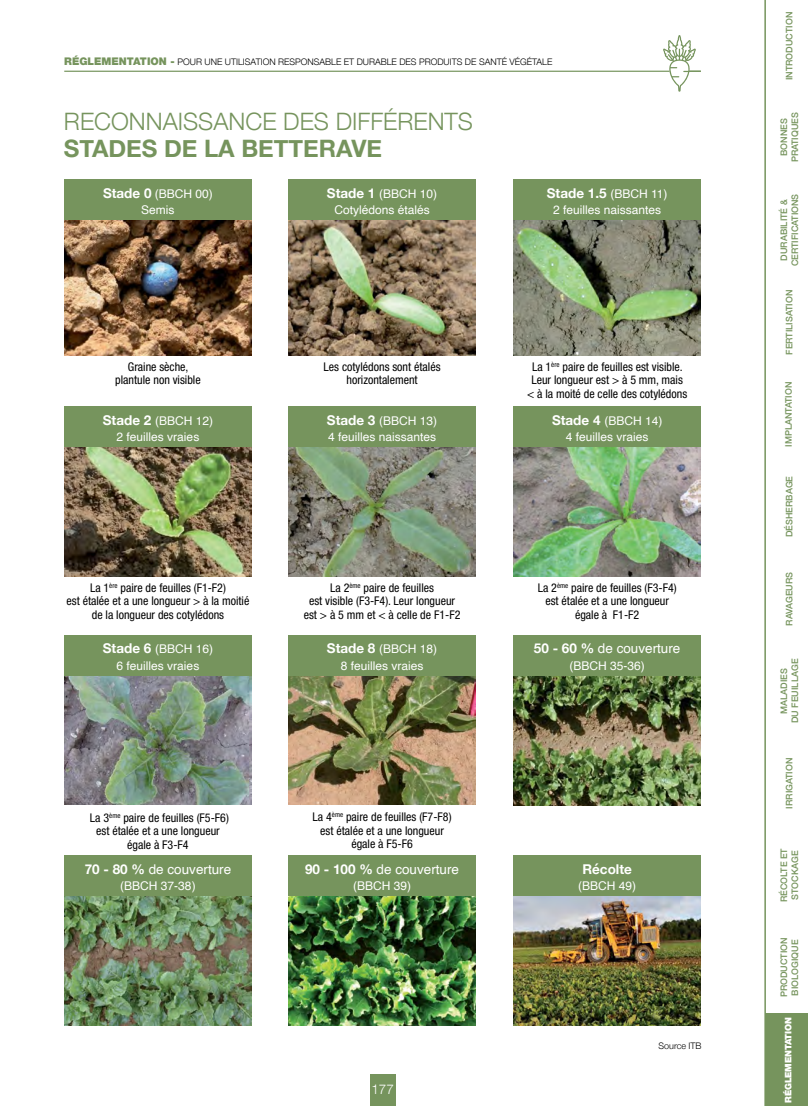
<style>
.page{position:relative;width:808px;height:1106px;background:#fff}
.page>*{position:absolute;margin:0;border:0;box-sizing:border-box;transform-origin:0 0}
.t1{font:300 24px "Helvetica Neue";color:#76945d}
.t2{font:700 24px "Helvetica Neue";color:#76945d}
.t3{font:13.5px "Helvetica";color:#fff}
.t4{font:700 13.5px "Helvetica Neue";color:#fff}
.t5{font:300 13.5px "Helvetica Neue";color:#fff}
.t6{font:condensed 12px/13.5px "Helvetica Neue";color:#000;text-align:center}
.t7{font:12px/16.5px "Helvetica";color:#fff;text-align:center}
.t8{font:500 9px/10.8px "Helvetica Neue";color:#76945d;text-align:center}
.t9{font:300 9px "Helvetica Neue";color:#000}
.t10{font:900 9px "Helvetica Neue";letter-spacing:-.02em;color:#fff}
.s1{font-weight:900;font-size:10.5px;color:#76945d}
.s2{font-family:"Helvetica Neue";font-weight:700;font-size:13.5px}
.s3{font-family:"Helvetica";font-weight:400;font-size:12px}
.s4{font-family:"Helvetica Neue";font-weight:700}
</style>
<div class="page">
<hr style="left:64px;top:71px;width:605px;height:1px;background:#76945d">
<svg style="left:663px;top:35px;width:38px;height:57px"></svg>
<div style="left:370px;top:1074px;width:25px;height:32px;background:#76945d"></div>
<div style="left:765px;top:1013px;width:43px;height:93px;background:#76945d"></div>
<hr style="left:764px;top:0;width:2px;height:1106px;background:#76945d">
<img style="left:64px;top:220px;width:188px;height:135px">
<img style="left:289px;top:220px;width:187px;height:135px">
<img style="left:514px;top:220px;width:186px;height:135px">
<img style="left:65px;top:446px;width:186px;height:130px">
<img style="left:289px;top:446px;width:186px;height:130px">
<img style="left:65px;top:675px;width:186px;height:130px">
<img style="left:514px;top:446px;width:186px;height:130px">
<img style="left:288px;top:635px;width:188px;height:170px">
<img style="left:514px;top:675px;width:187px;height:130px">
<img style="left:65px;top:895px;width:186px;height:130px">
<img style="left:289px;top:895px;width:187px;height:130px">
<img style="left:514px;top:895px;width:187px;height:130px">
<div style="left:64px;top:179px;width:188px;height:41px;background:#76945d"></div>
<div style="left:64px;top:406px;width:188px;height:40px;background:#76945d"></div>
<div style="left:64px;top:635px;width:188px;height:40px;background:#76945d"></div>
<div style="left:64px;top:855px;width:188px;height:40px;background:#76945d"></div>
<div style="left:289px;top:179px;width:187px;height:41px;background:#76945d"></div>
<div style="left:289px;top:406px;width:187px;height:40px;background:#76945d"></div>
<div style="left:289px;top:635px;width:187px;height:40px;background:#76945d"></div>
<div style="left:289px;top:855px;width:187px;height:40px;background:#76945d"></div>
<div style="left:514px;top:179px;width:187px;height:41px;background:#76945d"></div>
<div style="left:514px;top:406px;width:187px;height:40px;background:#76945d"></div>
<div style="left:514px;top:635px;width:187px;height:40px;background:#76945d"></div>
<div style="left:514px;top:855px;width:187px;height:40px;background:#76945d"></div>
<p class="t9" style="left:64px;top:54px;width:490px"><span class="s1">RÉGLEMENTATION -</span> POUR UNE UTILISATION RESPONSABLE ET DURABLE DES PRODUITS DE SANTÉ VÉGÉTALE</p>
<h1 class="t1" style="left:64px;top:102px;width:411px">RECONNAISSANCE DES DIFFÉRENTS</h1>
<h1 class="t2" style="left:64px;top:129px;width:320px">STADES DE LA BETTERAVE</h1>
<p class="t7" style="left:103px;top:186px;width:111px"><span class="s2">Stade 0</span> (BBCH 00)<br>Semis</p>
<p class="t7" style="left:327px;top:186px;width:112px"><span class="s2">Stade 1</span> (BBCH 10)<br>Cotylédons étalés</p>
<p class="t4" style="left:547px;top:182px;width:122px">Stade 1.5 <span class="s3">(BBCH 11)</span></p>
<p class="t7" style="left:553px;top:202px;width:110px">2 feuilles naissantes</p>
<p class="t6" style="left:115px;top:360px;width:87px">Graine sèche, plantule non visible</p>
<p class="t6" style="left:324px;top:360px;width:118px">Les cotylédons sont étalés horizontalement</p>
<p class="t6" style="left:527px;top:360px;width:162px">La 1<sup>ère</sup> paire de feuilles est visible.<br>Leur longueur est &gt; à 5 mm, mais &lt; à la moité de celle des cotylédons</p>
<p class="t7" style="left:103px;top:412px;width:112px"><span class="s2">Stade 2</span> (BBCH 12)<br>2 feuilles vraies</p>
<p class="t7" style="left:327px;top:412px;width:112px;text-align:left"><span class="s2">Stade 3</span> (BBCH 13)<br>4 feuilles naissantes</p>
<p class="t7" style="left:552px;top:412px;width:112px"><span class="s2">Stade 4</span> (BBCH 14)<br>4 feuilles vraies</p>
<p class="t6" style="left:67px;top:580px;width:184px">La 1<sup>ère</sup> paire de feuilles (F1-F2)<br>est étalée et a une longueur &gt; à la moitié de la longueur des cotylédons</p>
<p class="t6" style="left:304px;top:580px;width:158px">La 2<sup>ème</sup> paire de feuilles<br>est visible (F3-F4). Leur longueur est &gt; à 5 mm et &lt; à celle de F1-F2</p>
<p class="t6" style="left:538px;top:580px;width:140px">La 2<sup>ème</sup> paire de feuilles (F3-F4) est étalée et a une longueur égale à F1-F2</p>
<p class="t7" style="left:103px;top:641px;width:112px"><span class="s2">Stade 6</span> (BBCH 16)<br>6 feuilles vraies</p>
<p class="t7" style="left:327px;top:641px;width:112px"><span class="s2">Stade 8</span> (BBCH 18)<br>8 feuilles vraies</p>
<p class="t3" style="left:534px;top:638px;width:148px"><span class="s4">50 - 60 %</span> de couverture</p>
<p class="t7" style="left:569px;top:658px;width:77px">(BBCH 35-36)</p>
<p class="t6" style="left:90px;top:810px;width:140px">La 3<sup>ème</sup> paire de feuilles (F5-F6) est étalée et a une longueur égale à F3-F4</p>
<p class="t6" style="left:313px;top:810px;width:140px">La 4<sup>ème</sup> paire de feuilles (F7-F8) est étalée et a une longueur égale à F5-F6</p>
<p class="t3" style="left:85px;top:858px;width:148px"><span class="s4">70 - 80 %</span> de couverture</p>
<p class="t7" style="left:120px;top:878px;width:77px">(BBCH 37-38)</p>
<p class="t3" style="left:305px;top:858px;width:156px"><span class="s4">90 - 100 %</span> de couverture</p>
<p class="t7" style="left:353px;top:878px;width:60px">(BBCH 39)</p>
<p class="t4" style="left:582px;top:858px;width:51px">Récolte</p>
<p class="t7" style="left:578px;top:878px;width:60px">(BBCH 49)</p>
<p class="t5" style="left:371px;top:1077px;width:24px">177</p>
<p class="t9" style="left:658px;top:1038px;width:45px">Source ITB</p>
<p class="t8" style="left:783px;top:80px;width:70px;rotate:-90deg">INTRODUCTION</p>
<p class="t8" style="left:778px;top:162px;width:52px;rotate:-90deg">BONNES<br>PRATIQUES</p>
<p class="t8" style="left:778px;top:266px;width:74px;rotate:-90deg">DURABILITÉ &amp;<br>CERTIFICATIONS</p>
<p class="t8" style="left:783px;top:355px;width:66px;rotate:-90deg">FERTILISATION</p>
<p class="t8" style="left:782px;top:447px;width:67px;rotate:-90deg">IMPLANTATION</p>
<p class="t8" style="left:783px;top:537px;width:63px;rotate:-90deg">DÉSHERBAGE</p>
<p class="t8" style="left:783px;top:626px;width:55px;rotate:-90deg">RAVAGEURS</p>
<p class="t8" style="left:778px;top:723px;width:66px;rotate:-90deg">MALADIES<br>DU FEUILLAGE</p>
<p class="t8" style="left:783px;top:808px;width:52px;rotate:-90deg">IRRIGATION</p>
<p class="t8" style="left:778px;top:902px;width:56px;text-align:left;rotate:-90deg">RÉCOLTE ET<br>STOCKAGE</p>
<p class="t8" style="left:778px;top:997px;width:61px;text-align:left;rotate:-90deg">PRODUCTION<br>BIOLOGIQUE</p>
<p class="t10" style="left:783px;top:1102px;width:87px;rotate:-90deg">RÉGLEMENTATION</p>
</div>
